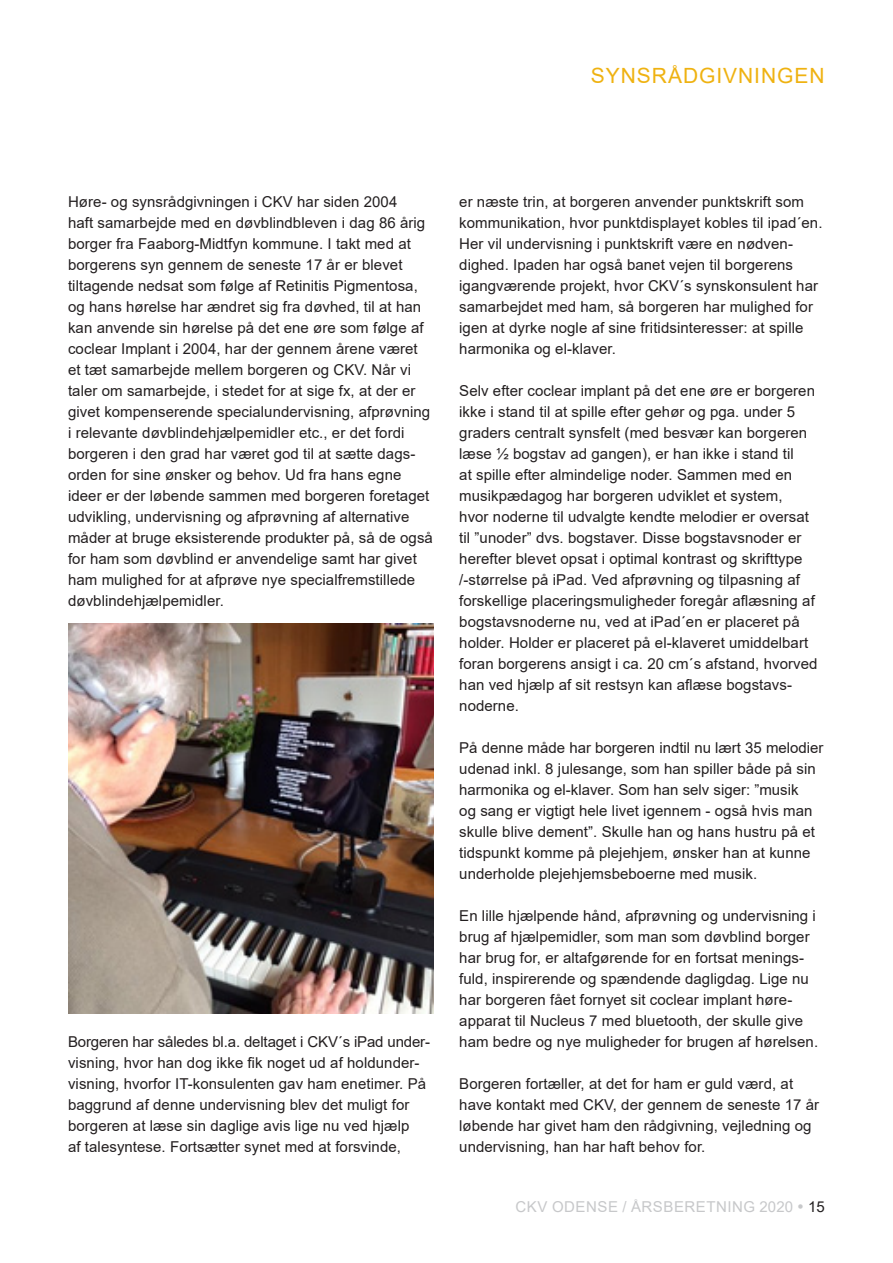
<style>
.page{position:relative;width:893px;height:1263px;background:#fff}
.page>*{position:absolute;margin:0;border:0;box-sizing:border-box;transform-origin:0 0}
.t1{font:21px "Arial";letter-spacing:.045em;color:#efb211}
.t2{font:15px/21px "Arial";letter-spacing:.005em;color:#231f20}
.t3{font:15px "Arial";letter-spacing:.035em;color:#c7c8ca}
.s1{color:#231f20}
</style>
<div class="page">
<img style="left:69px;top:624px;width:365px;height:390px">
<p class="t1" style="left:591px;top:61px;width:235px">SYNSRÅDGIVNINGEN</p>
<p class="t2" style="left:68px;top:191px;width:364px">Høre- og synsrådgivningen i CKV har siden 2004<br>haft samarbejde med en døvblindbleven i dag 86 årig borger fra Faaborg-Midtfyn kommune. I takt med at borgerens syn gennem de seneste 17 år er blevet tiltagende nedsat som følge af Retinitis Pigmentosa, og hans hørelse har ændret sig fra døvhed, til at han kan anvende sin hørelse på det ene øre som følge af coclear Implant i 2004, har der gennem årene været et tæt samarbejde mellem borgeren og CKV. Når vi taler om samarbejde, i stedet for at sige fx, at der er givet kompenserende specialundervisning, afprøvning i relevante døvblindehjælpemidler etc., er det fordi borgeren i den grad har været god til at sætte dags-</p>
<p class="t2" style="left:68px;top:464px;width:366px">orden for sine ønsker og behov. Ud fra hans egne ideer er der løbende sammen med borgeren foretaget udvikling, undervisning og afprøvning af alternative måder at bruge eksisterende produkter på, så de også for ham som døvblind er anvendelige samt har givet ham mulighed for at afprøve nye specialfremstillede døvblindehjælpemidler.</p>
<p class="t2" style="left:68px;top:1031px;width:364px">Borgeren har således bl.a. deltaget i CKV´s iPad under-</p>
<p class="t2" style="left:68px;top:1052px;width:360px">visning, hvor han dog ikke fik noget ud af holdunder&shy;visning, hvorfor IT-konsulenten gav ham enetimer. På baggrund af denne undervisning blev det muligt for borgeren at læse sin daglige avis lige nu ved hjælp<br>af talesyntese. Fortsætter synet med at forsvinde,</p>
<p class="t2" style="left:459px;top:191px;width:365px">er næste trin, at borgeren anvender punktskrift som kommunikation, hvor punktdisplayet kobles til ipad´en.<br>Her vil undervisning i punktskrift være en nødven&shy;dighed. Ipaden har også banet vejen til borgerens igangværende projekt, hvor CKV´s synskonsulent har samarbejdet med ham, så borgeren har mulighed for igen at dyrke nogle af sine fritidsinteresser: at spille harmonika og el-klaver.</p>
<p class="t2" style="left:459px;top:380px;width:360px">Selv efter coclear implant på det ene øre er borgeren ikke i stand til at spille efter gehør og pga. under 5 graders centralt synsfelt (med besvær kan borgeren læse ½ bogstav ad gangen), er han ikke i stand til<br>at spille efter almindelige noder. Sammen med en musikpædagog har borgeren udviklet et system,<br>hvor noderne til udvalgte kendte melodier er oversat til ”unoder” dvs. bogstaver. Disse bogstavsnoder er herefter blevet opsat i optimal kontrast og skrifttype /-størrelse på iPad. Ved afprøvning og tilpasning af forskellige placeringsmuligheder foregår aflæsning af bogstavsnoderne nu, ved at iPad´en er placeret på holder. Holder er placeret på el-klaveret umiddelbart foran borgerens ansigt i ca. 20 cm´s afstand, hvorved han ved hjælp af sit restsyn kan aflæse bogstavs&shy;noderne.</p>
<p class="t2" style="left:459px;top:737px;width:366px">På denne måde har borgeren indtil nu lært 35 melodier udenad inkl. 8 julesange, som han spiller både på sin harmonika og el-klaver. Som han selv siger: ”musik<br>og sang er vigtigt hele livet igennem - også hvis man skulle blive dement”. Skulle han og hans hustru på et tidspunkt komme på plejehjem, ønsker han at kunne underholde plejehjemsbeboerne med musik.</p>
<p class="t2" style="left:459px;top:905px;width:358px">En lille hjælpende hånd, afprøvning og undervisning i brug af hjælpemidler, som man som døvblind borger har brug for, er altafgørende for en fortsat menings&shy;fuld, inspirerende og spændende dagligdag. Lige nu har borgeren fået fornyet sit coclear implant høre-</p>
<p class="t2" style="left:459px;top:1010px;width:360px">apparat til Nucleus 7 med bluetooth, der skulle give ham bedre og nye muligheder for brugen af hørelsen.</p>
<p class="t2" style="left:459px;top:1073px;width:361px">Borgeren fortæller, at det for ham er guld værd, at have kontakt med CKV, der gennem de seneste 17 år løbende har givet ham den rådgivning, vejledning og undervisning, han har haft behov for.</p>
<p class="t3" style="left:515px;top:1196px;width:311px">CKV ODENSE / ÅRSBERETNING 2020 • <span class="s1">15</span></p>
</div>
